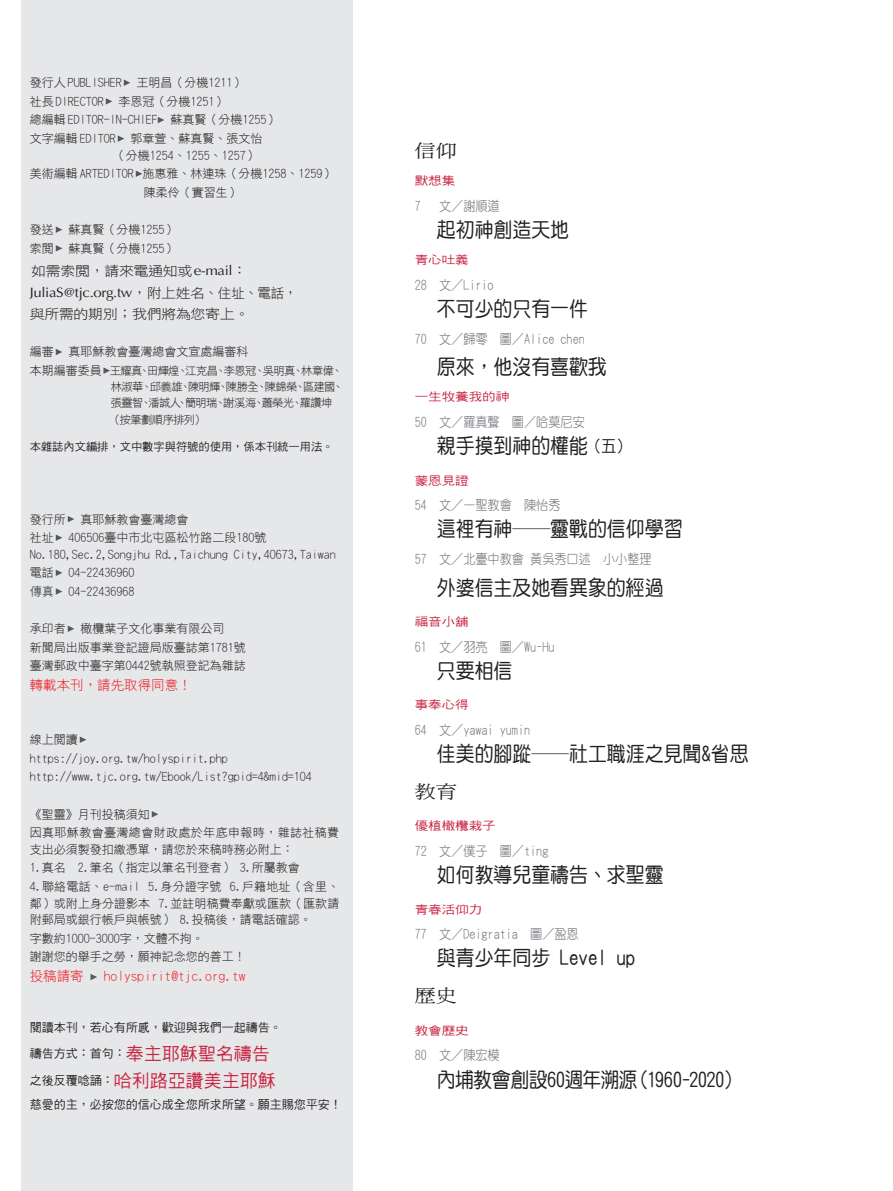
<style>
.page{position:relative;width:893px;height:1191px;background:#fff}
.page>*{position:absolute;margin:0;border:0;box-sizing:border-box;transform-origin:0 0}
.目錄題目{font:21px "DF Yuan W5 WIN BF";color:#231f20;scale:.9 1}
.目錄題目-2{font:21px "DF Yuan W5 WIN BF";letter-spacing:-.035em;color:#231f20;scale:.9 1}
.目錄作者{font:21px "DF Yuan W5 WIN BF";color:#231f20;scale:.9 1}
.版權頁-靠左{font:18px "DF Hei W5 WIN BF";color:#c8233f}
.目錄專欄{font:17.85px "DF Ming W5 WIN BF";color:#231f20;scale:1.18 1}
.目錄作者-2{font:13.5px "DF Yuan W3 WIN BF";color:#73747b;scale:.9 1}
.Normal點{font:13.5px/21.3px "DF Hei W3 WIN BF";letter-spacing:-.025em;color:#231f20;scale:1.11 1}
.版權頁-靠左-2{font:13.5px "DF Hei W3 WIN BF";color:#ee1d23}
.版權頁-靠左-3{font:12px/16.5px "DF Hei W3 WIN BF";color:#231f20}
.版權頁-靠左-4{font:12px "DF Hei W5 WIN BF";color:#231f20}
.版權頁-靠左-5{font:12px/16.5px "DF Hei W3 WIN BF";letter-spacing:.035em;color:#231f20}
.目錄專欄-2{font:11.55px "DF Hei W5 WIN BF";color:#c8233f;scale:1.18 1}
.目錄作者-3{font:11.55px "DF Hei W5 WIN BF";color:#c8233f;scale:1.18 1}
.版權頁-靠左-6{font:11.25px/16.4px "DF Hei W3 WIN BF";letter-spacing:-.055em;color:#231f20}
.版權頁-靠左-7{font:11.25px "DF Hei W5 WIN BF";color:#231f20}
.s1{font-family:"Optima"}
.s2{font-size:12px}
.s3{font-family:"DF Hei W5 WIN BF";color:#57585a}
.s4{font-size:18px;color:#c8233f}
.s5{font-size:12px;color:#231f20}
.s6{font-size:16.5px}
</style>
<div class="page">
<div style="left:21px;top:0;width:332px;height:1191px;background:#e6e7e9"></div>
<svg style="left:68px;top:516px;width:6px;height:6px"></svg>
<svg style="left:56px;top:534px;width:6px;height:7px"></svg>
<svg style="left:56px;top:570px;width:6px;height:6px"></svg>
<svg style="left:56px;top:588px;width:6px;height:6px"></svg>
<svg style="left:68px;top:625px;width:6px;height:7px"></svg>
<svg style="left:124px;top:80px;width:6px;height:6px"></svg>
<svg style="left:106px;top:98px;width:6px;height:7px"></svg>
<svg style="left:158px;top:117px;width:6px;height:6px"></svg>
<svg style="left:118px;top:135px;width:6px;height:7px"></svg>
<svg style="left:136px;top:171px;width:6px;height:6px"></svg>
<svg style="left:56px;top:226px;width:6px;height:7px"></svg>
<svg style="left:56px;top:245px;width:6px;height:6px"></svg>
<svg style="left:56px;top:349px;width:6px;height:6px"></svg>
<svg style="left:103px;top:367px;width:7px;height:7px"></svg>
<svg style="left:80px;top:736px;width:6px;height:7px"></svg>
<svg style="left:152px;top:811px;width:6px;height:6px"></svg>
<svg style="left:91px;top:974px;width:6px;height:6px"></svg>
<p class="版權頁-靠左-3" style="left:30px;top:74px;width:216px">發行人 PUBLISHER 王明昌（分機1211）</p>
<p class="版權頁-靠左-3" style="left:30px;top:93px;width:198px">社長 DIRECTOR 李恩冠（分機1251）</p>
<p class="版權頁-靠左-3" style="left:30px;top:112px;width:250px">總編輯 EDITOR-IN-CHIEF 蘇真賢（分機1255）</p>
<p class="版權頁-靠左-3" style="left:114px;top:130px;width:150px;text-indent:-84px">文字編輯 EDITOR 郭章萱、蘇真賢、張文怡（分機1254、1255、1257）</p>
<p class="版權頁-靠左-3" style="left:30px;top:165px;width:306px">美術編輯 ARTEDITOR 施惠雅、林連珠（分機1258、1259）</p>
<p class="版權頁-靠左-3" style="left:144px;top:184px;width:97px">陳柔伶（實習生）</p>
<p class="版權頁-靠左-3" style="left:30px;top:221px;width:148px">發送 蘇真賢（分機1255）</p>
<p class="版權頁-靠左-3" style="left:30px;top:240px;width:148px">索閱 蘇真賢（分機1255）</p>
<p class="Normal點" style="left:30px;top:261px;width:243px">如需索閱，請來電通知或 <span class="s1">e-mail</span>：<br><span class="s1">JuliaS@tjc.org.tw</span>，附上姓名、住址、電話，與所需的期別；我們將為您寄上。</p>
<p class="版權頁-靠左-3" style="left:30px;top:343px;width:220px">編審 真耶穌教會臺灣總會文宣處編審科</p>
<p class="版權頁-靠左-6" style="left:110px;top:362px;width:235px;text-indent:-80px"><span class="s2">本期編審委員</span> 王耀真、田輝煌、江克昌、李恩冠、吳明真、林章偉、林淑華、邱義雄、陳明輝、陳勝全、陳錦榮、區建國、張靈智、潘誠人、簡明瑞、謝溪海、蕭榮光、羅讚坤（按筆劃順序排列）</p>
<p class="版權頁-靠左-7" style="left:30px;top:441px;width:305px">本雜誌內文編排，文中數字與符號的使用，係本刊統一用法。</p>
<p class="版權頁-靠左-3" style="left:30px;top:510px;width:160px">發行所 真耶穌教會臺灣總會</p>
<p class="版權頁-靠左-3" style="left:30px;top:529px;width:307px">社址 406506臺中市北屯區松竹路二段180號<br>No.180,Sec.2,Songjhu Rd.,Taichung City,40673,Taiwan</p>
<p class="版權頁-靠左-3" style="left:30px;top:564px;width:106px">電話 04-22436960</p>
<p class="版權頁-靠左-3" style="left:30px;top:583px;width:106px"><span class="s3">傳真</span> 04-22436968</p>
<p class="版權頁-靠左-3" style="left:30px;top:620px;width:196px">承印者 橄欖葉子文化事業有限公司</p>
<p class="版權頁-靠左-3" style="left:30px;top:639px;width:217px">新聞局出版事業登記證局版臺誌第1781號</p>
<p class="版權頁-靠左-3" style="left:30px;top:657px;width:217px">臺灣郵政中臺字第0442號執照登記為雜誌</p>
<p class="版權頁-靠左-2" style="left:30px;top:678px;width:163px">轉載本刊，請先取得同意！</p>
<p class="版權頁-靠左-3" style="left:30px;top:731px;width:49px">線上閱讀</p>
<p class="版權頁-靠左-3" style="left:30px;top:750px;width:199px">https://joy.org.tw/holyspirit.php</p>
<p class="版權頁-靠左-3" style="left:30px;top:768px;width:283px">http://www.tjc.org.tw/Ebook/List?gpid=4&amp;mid=104</p>
<p class="版權頁-靠左-3" style="left:30px;top:806px;width:121px">《聖靈》月刊投稿須知</p>
<p class="版權頁-靠左-5" style="left:30px;top:824px;width:311px">因真耶穌教會臺灣總會財政處於年底申報時，雜誌社稿費支出必須製發扣繳憑單，請您於來稿時務必附上：</p>
<p class="版權頁-靠左-3" style="left:30px;top:859px;width:271px">1.真名 2.筆名（指定以筆名刊登者） 3.所屬教會</p>
<p class="版權頁-靠左-3" style="left:30px;top:878px;width:311px;text-align:justify">4.聯絡電話、e-mail 5.身分證字號 6.戶籍地址（含里、鄰）或附上身分證影本 7.並註明稿費奉獻或匯款（匯款請附郵局或銀行帳戶與帳號） 8.投稿後，請電話確認。</p>
<p class="版權頁-靠左-3" style="left:30px;top:930px;width:175px">字數約1000-3000字，文體不拘。</p>
<p class="版權頁-靠左-3" style="left:30px;top:948px;width:217px">謝謝您的舉手之勞，願神記念您的善工！</p>
<p class="版權頁-靠左-2" style="left:30px;top:969px;width:55px">投稿請寄</p>
<p class="版權頁-靠左-2" style="left:104px;top:969px;width:143px">holyspirit@tjc.org.tw</p>
<p class="版權頁-靠左-4" style="left:30px;top:1021px;width:253px">閱讀本刊，若心有所感，歡迎與我們一起禱告。</p>
<p class="版權頁-靠左-4" style="left:30px;top:1047px;width:241px">禱告方式：首句：<span class="s4">奉主耶穌聖名禱告</span></p>
<p class="版權頁-靠左" style="left:30px;top:1071px;width:247px"><span class="s5">之後反覆唸誦：</span>哈利路亞讚美主耶穌</p>
<p class="版權頁-靠左-4" style="left:30px;top:1098px;width:313px">慈愛的主，必按您的信心成全您所求所望。願主賜您平安！</p>
<p class="目錄專欄" style="left:415px;top:142px;width:37px">信仰</p>
<p class="目錄作者-3" style="left:415px;top:175px;width:36px">默想集</p>
<p class="目錄作者-2" style="left:415px;top:199px;width:96px">7　 文／謝順道</p>
<p class="目錄題目" style="left:437px;top:219px;width:149px">起初神創造天地</p>
<p class="目錄作者-3" style="left:415px;top:254px;width:47px">青心吐義</p>
<p class="目錄作者-2" style="left:415px;top:278px;width:89px">28　文／Lirio</p>
<p class="目錄題目" style="left:437px;top:298px;width:169px">不可少的只有一件</p>
<p class="目錄作者-2" style="left:415px;top:332px;width:190px">70　文／歸零 圖／Alice chen</p>
<p class="目錄作者" style="left:437px;top:356px;width:190px">原來，他沒有喜歡我</p>
<p class="目錄作者-3" style="left:415px;top:391px;width:82px">一生牧養我的神</p>
<p class="目錄作者-2" style="left:415px;top:415px;width:191px">50　文／羅真聲 圖／哈莫尼安</p>
<p class="目錄題目" style="left:437px;top:435px;width:216px">親手摸到神的權能<span class="s6">（五）</span></p>
<p class="目錄專欄-2" style="left:415px;top:474px;width:47px">蒙恩見證</p>
<p class="目錄作者-2" style="left:415px;top:498px;width:164px">54　文／一聖教會 陳怡秀</p>
<p class="目錄題目" style="left:437px;top:518px;width:275px">這裡有神──靈戰的信仰學習</p>
<p class="目錄作者-2" style="left:415px;top:552px;width:265px">57　文／北臺中教會 黃吳秀口述 小小整理</p>
<p class="目錄作者" style="left:437px;top:577px;width:254px">外婆信主及她看異象的經過</p>
<p class="目錄專欄-2" style="left:415px;top:616px;width:47px">福音小舖</p>
<p class="目錄作者-2" style="left:415px;top:639px;width:157px">61　文／羽亮 圖／Wu-Hu</p>
<p class="目錄題目" style="left:437px;top:660px;width:85px">只要相信</p>
<p class="目錄專欄-2" style="left:415px;top:699px;width:47px">事奉心得</p>
<p class="目錄作者-2" style="left:415px;top:723px;width:130px">64　文／yawai yumin</p>
<p class="目錄題目" style="left:437px;top:743px;width:348px">佳美的腳蹤──社工職涯之見聞&amp;省思</p>
<p class="目錄專欄" style="left:415px;top:783px;width:37px">教育</p>
<p class="目錄專欄-2" style="left:415px;top:820px;width:70px">優植橄欖栽子</p>
<p class="目錄作者-2" style="left:415px;top:844px;width:150px">72　文／僕子 圖／ting</p>
<p class="目錄題目" style="left:437px;top:864px;width:254px">如何教導兒童禱告、求聖靈</p>
<p class="目錄專欄-2" style="left:415px;top:903px;width:59px">青春活仰力</p>
<p class="目錄作者-2" style="left:415px;top:927px;width:184px">77　文／Deigratia 圖／盈恩</p>
<p class="目錄題目" style="left:437px;top:947px;width:222px">與青少年同步 Level up</p>
<p class="目錄專欄" style="left:415px;top:987px;width:37px">歷史</p>
<p class="目錄專欄-2" style="left:415px;top:1024px;width:47px">教會歷史</p>
<p class="目錄作者-2" style="left:415px;top:1048px;width:96px">80　文／陳宏模</p>
<p class="目錄題目-2" style="left:437px;top:1068px;width:339px">內埔教會創設60週年溯源（1960-2020）</p>
</div>
